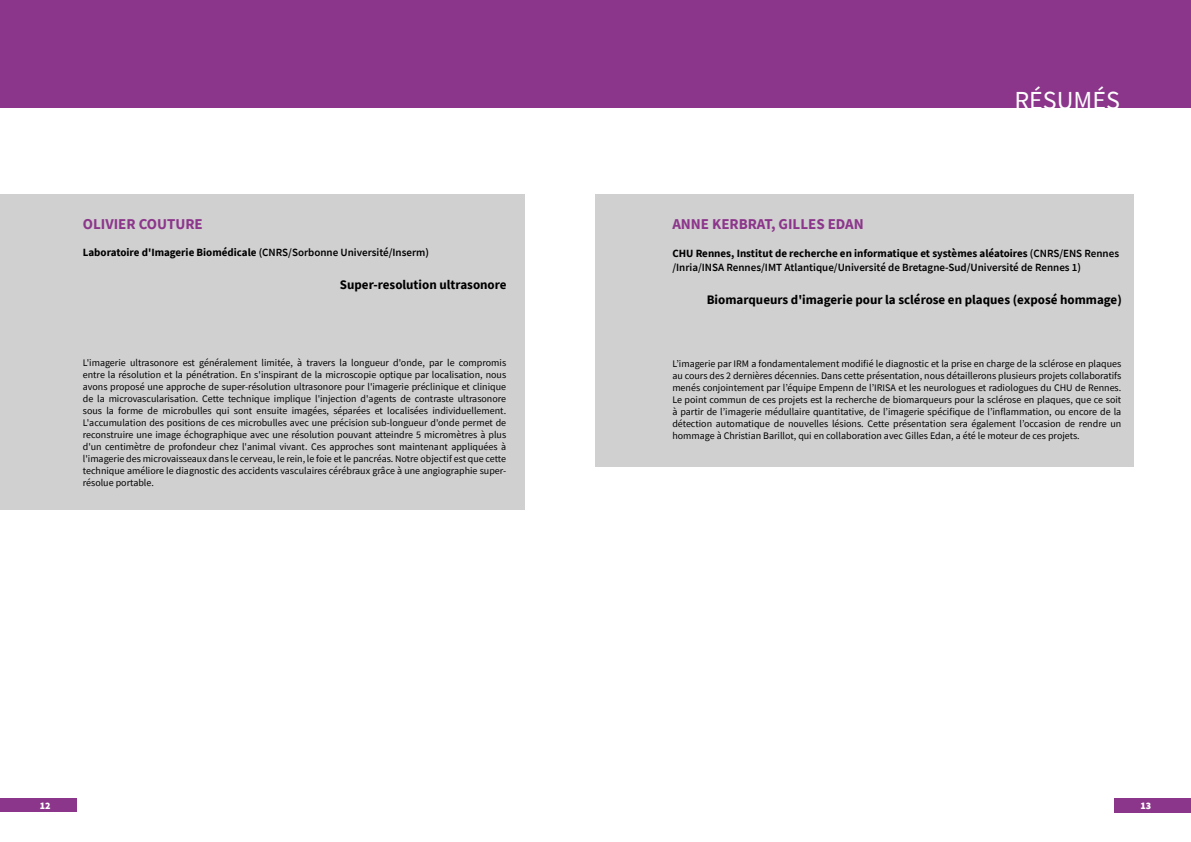
<style>
.page{position:relative;width:1191px;height:842px;background:#fff}
.page>*{position:absolute;margin:0;border:0;box-sizing:border-box;transform-origin:0 0}
.t1{font:26px "Source Sans Pro";color:#fff}
.t2{font:700 15px "Source Sans Pro";color:#8c368b}
.t3{font:700 13px "Source Sans Pro";color:#000}
.t4{font:600 11px/14.4px "Source Sans Pro";color:#000}
.t5{font:700 11px "Source Sans Pro";color:#000}
.t6{font:10px/12px "Source Sans Pro";color:#000;text-align:justify}
.t7{font:900 10px "Source Sans Pro";color:#fff}
.s1{font-weight:600}
.s2{font-weight:700}
</style>
<div class="page">
<div style="left:1114px;top:798px;width:77px;height:14px;background:#8c368b"></div>
<div style="left:0;top:798px;width:77px;height:14px;background:#8c368b"></div>
<div style="left:0;top:194px;width:524px;height:316px;background:#d0d0d0"></div>
<div style="left:0;top:0;width:1191px;height:107px;background:#8c368b"></div>
<div style="left:595px;top:194px;width:539px;height:272px;background:#d0d0d0"></div>
<h2 class="t2" style="left:83px;top:213px;width:121px">OLIVIER COUTURE</h2>
<p class="t5" style="left:83px;top:245px;width:348px">Laboratoire d'Imagerie Biomédicale <span class="s1">(CNRS/Sorbonne Université/Inserm)</span></p>
<h3 class="t3" style="left:340px;top:276px;width:168px">Super-resolution ultrasonore</h3>
<p class="t6" style="left:83px;top:357px;width:425px">L'imagerie ultrasonore est généralement limitée, à travers la longueur d'onde, par le compromis entre la résolution et la pénétration. En s'inspirant de la microscopie optique par localisation, nous avons proposé une approche de super-résolution ultrasonore pour l'imagerie préclinique et clinique de la microvascularisation. Cette technique implique l'injection d'agents de contraste ultrasonore sous la forme de microbulles qui sont ensuite imagées, séparées et localisées individuellement.<br>L'accumulation des positions de ces microbulles avec une précision sub-longueur d'onde permet de reconstruire une image échographique avec une résolution pouvant atteindre 5 micromètres à plus d'un centimètre de profondeur chez l'animal vivant. Ces approches sont maintenant appliquées à l'imagerie des microvaisseaux dans le cerveau, le rein, le foie et le pancréas. Notre objectif est que cette technique améliore le diagnostic des accidents vasculaires cérébraux grâce à une angiographie super&shy;résolue portable.</p>
<h1 class="t1" style="left:1014px;top:84px;width:107px">RÉSUMÉS</h1>
<h2 class="t2" style="left:672px;top:214px;width:193px">ANNE KERBRAT, GILLES EDAN</h2>
<p class="t4" style="left:672px;top:246px;width:448px"><span class="s2">CHU Rennes, Institut de recherche en informatique et systèmes aléatoires</span> (CNRS/ENS Rennes /Inria/INSA Rennes/IMT Atlantique/Université de Bretagne-Sud/Université de Rennes 1)</p>
<h3 class="t3" style="left:707px;top:291px;width:416px">Biomarqueurs d'imagerie pour la sclérose en plaques (exposé hommage)</h3>
<p class="t6" style="left:672px;top:357px;width:450px">L’imagerie par IRM a fondamentalement modifié le diagnostic et la prise en charge de la sclérose en plaques au cours des 2 dernières décennies. Dans cette présentation, nous détaillerons plusieurs projets collaboratifs menés conjointement par l’équipe Empenn de l’IRISA et les neurologues et radiologues du CHU de Rennes.<br>Le point commun de ces projets est la recherche de biomarqueurs pour la sclérose en plaques, que ce soit à partir de l’imagerie médullaire quantitative, de l’imagerie spécifique de l’inflammation, ou encore de la détection automatique de nouvelles lésions. Cette présentation sera également l’occasion de rendre un hommage à Christian Barillot, qui en collaboration avec Gilles Edan, a été le moteur de ces projets.</p>
<p class="t7" style="left:40px;top:799px;width:12px">12</p>
<p class="t7" style="left:1140px;top:799px;width:12px">13</p>
</div>
